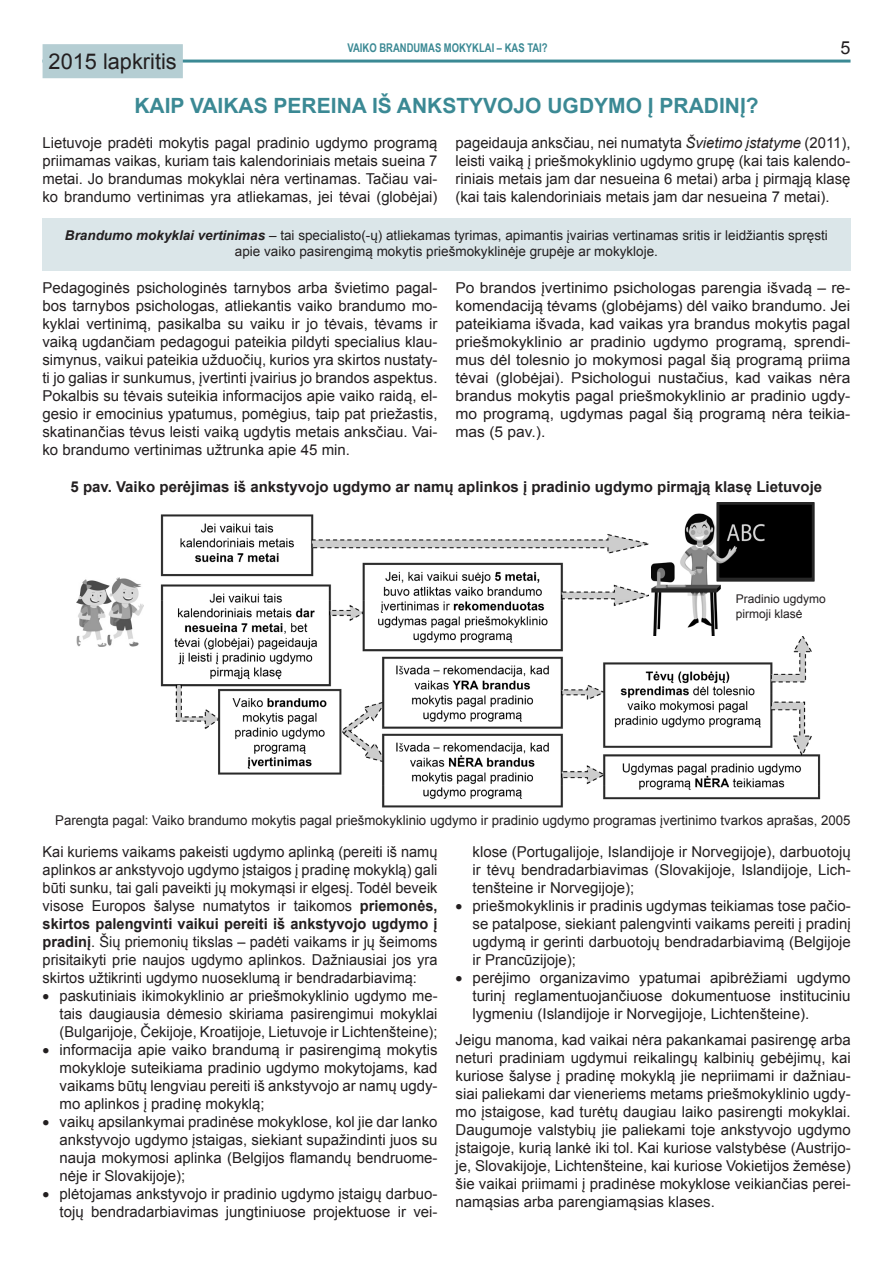
<style>
.page{position:relative;width:893px;height:1263px;background:#fff}
.page>*{position:absolute;margin:0;border:0;box-sizing:border-box;transform-origin:0 0}
.t1{font:21.75px "Arial";color:#231f20}
.ANTRASTĖ{font:700 21px "Arial";color:#3b8994}
.t2{font:18px "Arial";color:#231f20}
.A_BODY{font:15px/18px "Arial";color:#231f20;text-align:justify}
.A_BODY-2{font:15px/18px "Arial";color:#231f20;text-align:justify;scale:1.04 1}
.t3{font:700 15px "Arial";color:#231f20}
.A_BODY-3{font:13.5px/16.2px "Arial";color:#231f20;text-align:center}
.t4{font:700 12px "Arial Narrow";color:#3b8994;scale:.96 1}
.Pa12{font:12px "Arial";color:#231f20}
.s1{font-style:italic}
.s2{font-weight:700;font-style:italic}
.s3{font-weight:700}
</style>
<div class="page">
<hr style="left:43px;top:60px;width:807px;height:3px;background:#3b8994">
<div style="left:43px;top:44px;width:140px;height:34px;background:#b5ced3;border:2px solid #b5ced3"></div>
<div style="left:42px;top:219px;width:808px;height:52px;background:#dbe6e9"></div>
<img style="left:160px;top:514px;width:661px;height:294px">
<div style="left:650px;top:504px;width:173px;height:131px;background:#fff"></div>
<div style="left:650px;top:539px;width:88px;height:106px;background:#fff"></div>
<img style="left:651px;top:503px;width:164px;height:132px">
<img style="left:76px;top:577px;width:68px;height:69px">
<p class="t4" style="left:348px;top:38px;width:210px">VAIKO BRANDUMAS MOKYKLAI – KAS TAI?</p>
<p class="t2" style="left:840px;top:36px;width:12px">5</p>
<h1 class="t1" style="left:49px;top:47px;width:130px">2015 lapkritis</h1>
<p class="ANTRASTĖ" style="left:134px;top:92px;width:626px">KAIP VAIKAS PEREINA IŠ ANKSTYVOJO UGDYMO Į PRADINĮ?</p>
<p class="A_BODY" style="left:43px;top:134px;width:396px">Lietuvoje pradėti mokytis pagal pradinio ugdymo programą priimamas vaikas, kuriam tais kalendoriniais metais sueina 7 metai. Jo brandumas mokyklai nėra vertinamas. Tačiau vai&shy;ko brandumo vertinimas yra atliekamas, jei tėvai (globėjai)</p>
<p class="A_BODY" style="left:456px;top:134px;width:396px">pageidauja anksčiau, nei numatyta <span class="s1">Švietimo įstatyme</span> (2011), leisti vaiką į priešmokyklinio ugdymo grupę (kai tais kalendo&shy;riniais metais jam dar nesueina 6 metai) arba į pirmąją klasę (kai tais kalendoriniais metais jam dar nesueina 7 metai).</p>
<p class="A_BODY-3" style="left:65px;top:227px;width:764px"><span class="s2">Brandumo mokyklai vertinimas</span> – tai specialisto(-ų) atliekamas tyrimas, apimantis įvairias vertinamas sritis ir leidžiantis spręsti apie vaiko pasirengimą mokytis priešmokyklinėje grupėje ar mokykloje.</p>
<p class="A_BODY" style="left:42px;top:279px;width:397px">Pedagoginės psichologinės tarnybos arba švietimo pagal&shy;bos tarnybos psichologas, atliekantis vaiko brandumo mo&shy;kyklai vertinimą, pasikalba su vaiku ir jo tėvais, tėvams ir vaiką ugdančiam pedagogui pateikia pildyti specialius klau&shy;simynus, vaikui pateikia užduočių, kurios yra skirtos nustaty&shy;ti jo galias ir sunkumus, įvertinti įvairius jo brandos aspektus.<br>Pokalbis su tėvais suteikia informacijos apie vaiko raidą, el&shy;gesio ir emocinius ypatumus, pomėgius, taip pat priežastis, skatinančias tėvus leisti vaiką ugdytis metais anksčiau. Vai&shy;ko brandumo vertinimas užtrunka apie 45 min.</p>
<p class="A_BODY-2" style="left:456px;top:279px;width:381px">Po brandos įvertinimo psichologas parengia išvadą – re&shy;komendaciją tėvams (globėjams) dėl vaiko brandumo. Jei pateikiama išvada, kad vaikas yra brandus mokytis pagal priešmokyklinio ar pradinio ugdymo programą, sprendi&shy;mus dėl tolesnio jo mokymosi pagal šią programą priima tėvai (globėjai). Psichologui nustačius, kad vaikas nėra brandus mokytis pagal priešmokyklinio ar pradinio ugdy&shy;mo programą, ugdymas pagal šią programą nėra teikia&shy;mas (5 pav.).</p>
<p class="t3" style="left:71px;top:477px;width:753px">5 pav. Vaiko perėjimas iš ankstyvojo ugdymo ar namų aplinkos į pradinio ugdymo pirmąją klasę Lietuvoje</p>
<p class="Pa12" style="left:736px;top:591px;width:92px">Pradinio ugdymo</p>
<p class="Pa12" style="left:736px;top:606px;width:68px">pirmoji klasė</p>
<p class="A_BODY-3" style="left:55px;top:812px;width:797px">Parengta pagal: Vaiko brandumo mokytis pagal priešmokyklinio ugdymo ir pradinio ugdymo programas įvertinimo tvarkos aprašas, 2005</p>
<p class="A_BODY" style="left:43px;top:842px;width:396px">Kai kuriems vaikams pakeisti ugdymo aplinką (pereiti iš namų aplinkos ar ankstyvojo ugdymo įstaigos į pradinę mokyklą) gali būti sunku, tai gali paveikti jų mokymąsi ir elgesį. Todėl beveik visose Europos šalyse numatytos ir taikomos <span class="s3">priemonės, skirtos palengvinti vaikui pereiti iš ankstyvojo ugdymo į pradinį</span>. Šių priemonių tikslas – padėti vaikams ir jų šeimoms prisitaikyti prie naujos ugdymo aplinkos. Dažniausiai jos yra skirtos užtikrinti ugdymo nuoseklumą ir bendradarbiavimą:</p>
<p class="A_BODY" style="left:60px;top:986px;width:379px;text-indent:-17px">• paskutiniais ikimokyklinio ar priešmokyklinio ugdymo me&shy;tais daugiausia dėmesio skiriama pasirengimui mokyklai (Bulgarijoje, Čekijoje, Kroatijoje, Lietuvoje ir Lichtenšteine);</p>
<p class="A_BODY" style="left:60px;top:1040px;width:379px;text-indent:-17px">• informacija apie vaiko brandumą ir pasirengimą mokytis mokykloje suteikiama pradinio ugdymo mokytojams, kad vaikams būtų lengviau pereiti iš ankstyvojo ar namų ugdy&shy;mo aplinkos į pradinę mokyklą;</p>
<p class="A_BODY" style="left:60px;top:1112px;width:379px;text-indent:-17px">• vaikų apsilankymai pradinėse mokyklose, kol jie dar lanko ankstyvojo ugdymo įstaigas, siekiant supažindinti juos su nauja mokymosi aplinka (Belgijos flamandų bendruome&shy;nėje ir Slovakijoje);</p>
<p class="A_BODY" style="left:43px;top:1184px;width:396px;text-align:right">• plėtojamas ankstyvojo ir pradinio ugdymo įstaigų darbuo&shy;tojų bendradarbiavimas jungtiniuose projektuose ir vei-</p>
<p class="A_BODY" style="left:473px;top:842px;width:380px">klose (Portugalijoje, Islandijoje ir Norvegijoje), darbuotojų ir tėvų bendradarbiavimas (Slovakijoje, Islandijoje, Lich&shy;tenšteine ir Norvegijoje);</p>
<p class="A_BODY" style="left:473px;top:896px;width:380px;text-indent:-17px">• priešmokyklinis ir pradinis ugdymas teikiamas tose pačio&shy;se patalpose, siekiant palengvinti vaikams pereiti į pradinį ugdymą ir gerinti darbuotojų bendradarbiavimą (Belgijoje ir Prancūzijoje);</p>
<p class="A_BODY" style="left:473px;top:968px;width:380px;text-indent:-17px">• perėjimo organizavimo ypatumai apibrėžiami ugdymo turinį reglamentuojančiuose dokumentuose instituciniu lygmeniu (Islandijoje ir Norvegijoje, Lichtenšteine).</p>
<p class="A_BODY" style="left:456px;top:1031px;width:397px">Jeigu manoma, kad vaikai nėra pakankamai pasirengę arba neturi pradiniam ugdymui reikalingų kalbinių gebėjimų, kai kuriose šalyse į pradinę mokyklą jie nepriimami ir dažniau&shy;siai paliekami dar vieneriems metams priešmokyklinio ugdy&shy;mo įstaigose, kad turėtų daugiau laiko pasirengti mokyklai.<br>Daugumoje valstybių jie paliekami toje ankstyvojo ugdymo įstaigoje, kurią lankė iki tol. Kai kuriose valstybėse (Austrijo&shy;je, Slovakijoje, Lichtenšteine, kai kuriose Vokietijos žemėse) šie vaikai priimami į pradinėse mokyklose veikiančias perei&shy;namąsias arba parengiamąsias klases.</p>
</div>
